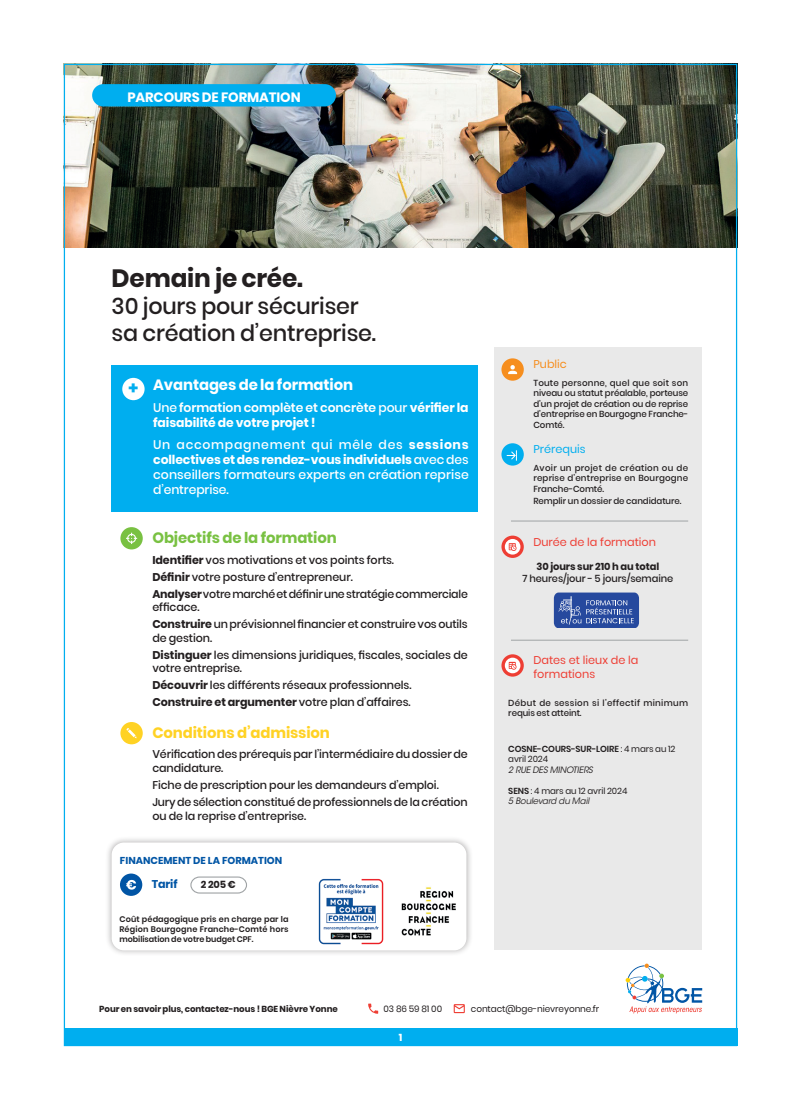
<style>
.page{position:relative;width:801px;height:1110px;background:#fff}
.page>*{position:absolute;margin:0;border:0;box-sizing:border-box;transform-origin:0 0}
.t1{font:700 25px "Poppins";letter-spacing:-.01em;color:#231f20}
.t2{font:500 22.5px/27px "Poppins";letter-spacing:-.01em;color:#231f20}
.t3{font:700 17.5px "Poppins";color:#00aeef}
.t4{font:700 15px "Poppins";letter-spacing:-.01em;color:#79c142}
.t5{font:700 15px "Poppins";letter-spacing:-.01em;color:#fff}
.t6{font:700 15px "Poppins";letter-spacing:-.01em;color:#ffd224}
.t7{font:700 13.5px "Poppins";letter-spacing:-.01em;color:#fff}
.t8{font:500 12.5px/15px "Poppins";letter-spacing:.005em;color:#fff;text-align:justify}
.t9{font:700 12.5px/15px "Poppins";letter-spacing:-.01em;color:#fff}
.t10{font:500 11.25px/17px "Poppins";letter-spacing:-.01em;color:#231f20}
.t11{font:11.25px/13.5px "Poppins";color:#ee3e34}
.t12{font:11.25px "Poppins";color:#00aeef}
.t13{font:11.25px "Poppins";color:#f68e1e}
.t14{font:700 11.25px "Poppins";letter-spacing:-.01em;color:#0155a5}
.t15{font:700 10.12px "Poppins";color:#fff}
.t16{font:500 10px "Poppins";letter-spacing:-.01em;color:#231f20}
.t17{font:700 10px "Poppins";letter-spacing:-.01em;color:#231f20}
.t18{font:700 10px "Poppins";color:#0155a5}
.t19{font:9px "Poppins";letter-spacing:-.01em;color:#231f20}
.t20{font:500 8.75px/10.5px "Poppins";letter-spacing:-.01em;color:#231f20;text-align:justify}
.t21{font:500 8.75px/10.5px "Poppins";letter-spacing:.03em;color:#231f20}
.t22{font:700 8.75px "Poppins";letter-spacing:-.01em;color:#231f20}
.t23{font:600 8.75px/10.5px "Poppins";letter-spacing:-.01em;color:#231f20}
.t24{font:italic 8.75px "ITC Avant Garde Std";letter-spacing:-.01em;color:#231f20}
.t25{font:8.75px "Poppins";letter-spacing:-.01em;color:#231f20}
.t26{font:600 8.12px/9.8px "Poppins";letter-spacing:-.01em;color:#231f20;text-align:justify}
.s1{font-weight:500}
.s2{font-weight:600}
.s3{font-weight:700}
.s4{font-weight:400}
</style>
<div class="page">
<div style="left:64px;top:1028px;width:673px;height:17px;background:#00aeef"></div>
<img style="left:66px;top:66px;width:669px;height:181px">
<div style="left:92px;top:84px;width:244px;height:22px;background:#00aeef;border-radius:11px"></div>
<div style="left:120px;top:721px;width:23px;height:23px;background:#ffd224;border-radius:50%"></div>
<svg style="left:126px;top:728px;width:11px;height:10px"></svg>
<div style="left:120px;top:527px;width:23px;height:22px;background:#79c142;border-radius:50%"></div>
<svg style="left:126px;top:532px;width:11px;height:12px"></svg>
<div style="left:494px;top:347px;width:208px;height:603px;background:#e9e9e9"></div>
<div style="left:501px;top:443px;width:23px;height:22px;background:#00aeef;border-radius:50%"></div>
<svg style="left:507px;top:450px;width:10px;height:10px"></svg>
<hr style="left:511px;top:520px;width:177px;height:1px;background:#9fa3a5">
<div style="left:501px;top:358px;width:23px;height:22px;background:#f68e1e;border-radius:50%"></div>
<svg style="left:508px;top:365px;width:9px;height:9px"></svg>
<svg style="left:501px;top:654px;width:23px;height:22px"></svg>
<svg style="left:505px;top:657px;width:15px;height:16px"></svg>
<svg style="left:509px;top:661px;width:7px;height:8px"></svg>
<hr style="left:511px;top:639px;width:177px;height:1px;background:#9fa3a5">
<svg style="left:554px;top:592px;width:85px;height:34px;background:#4563ab"></svg>
<svg style="left:501px;top:535px;width:23px;height:22px"></svg>
<svg style="left:505px;top:538px;width:15px;height:16px"></svg>
<svg style="left:509px;top:543px;width:7px;height:8px"></svg>
<div style="left:112px;top:365px;width:366px;height:146px;background:#00aeef"></div>
<div style="left:122px;top:378px;width:23px;height:22px;background:#fff;border-radius:50%"></div>
<div style="left:105px;top:835px;width:368px;height:121px;background:#231f20;opacity:.35"></div>
<div style="left:112px;top:842px;width:354px;height:108px;background:#fff;border-radius:12px"></div>
<div style="left:120px;top:873px;width:22px;height:22px;background:#0155a5;border-radius:50%"></div>
<svg style="left:126px;top:879px;width:10px;height:10px"></svg>
<svg style="left:190px;top:876px;width:57px;height:17px"></svg>
<img style="left:401px;top:887px;width:55px;height:49px">
<img style="left:318px;top:878px;width:66px;height:66px">
<svg style="left:625px;top:963px;width:77px;height:50px"></svg>
<svg style="left:368px;top:1003px;width:10px;height:10px"></svg>
<svg style="left:454px;top:1004px;width:11px;height:8px"></svg>
<p class="t7" style="left:127px;top:90px;width:175px">PARCOURS DE FORMATION</p>
<h1 class="t1" style="left:112px;top:263px;width:193px">Demain je crée.</h1>
<h2 class="t2" style="left:112px;top:292px;width:266px">30 jours pour sécuriser sa création d’entreprise.</h2>
<h3 class="t5" style="left:153px;top:376px;width:201px">Avantages de la formation</h3>
<p class="t9" style="left:153px;top:400px;width:317px"><span class="s1">Une</span> <span class="s2">formation complète et concrète</span> <span class="s1">pour</span> vérifier la faisabilité de votre projet !</p>
<p class="t8" style="left:153px;top:437px;width:317px">Un accompagnement qui mêle des <span class="s3">sessions collectives et des rendez-vous individuels</span> avec des conseillers formateurs experts en création reprise d’entreprise.</p>
<h3 class="t3" style="left:129px;top:378px;width:11px">+</h3>
<h3 class="t4" style="left:152px;top:528px;width:186px">Objectifs de la formation</h3>
<p class="t10" style="left:152px;top:551px;width:317px"><span class="s3">Identifier</span> vos motivations et vos points forts.<br><span class="s3">Définir</span> votre posture d’entrepreneur.<br><span class="s3">Analyser</span> votre marché et définir une stratégie commerciale</p>
<p class="t10" style="left:152px;top:598px;width:317px">efficace.<br><span class="s3">Construire</span> un prévisionnel financier et construire vos outils</p>
<p class="t10" style="left:152px;top:629px;width:317px">de gestion.<br><span class="s3">Distinguer</span> les dimensions juridiques, fiscales, sociales de</p>
<p class="t10" style="left:152px;top:659px;width:261px">votre entreprise.<br><span class="s3">Découvrir</span> les différents réseaux professionnels.<br><span class="s3">Construire et argumenter</span> votre plan d’affaires.</p>
<h3 class="t6" style="left:152px;top:723px;width:179px">Conditions d’admission</h3>
<p class="t10" style="left:152px;top:747px;width:317px;line-height:13.5px">Vérification des prérequis par l’intermédiaire du dossier de candidature.</p>
<p class="t10" style="left:152px;top:776px;width:317px">Fiche de prescription pour les demandeurs d’emploi.<br>Jury de sélection constitué de professionnels de la création</p>
<p class="t10" style="left:152px;top:806px;width:155px">ou de la reprise d’entreprise.</p>
<p class="t18" style="left:120px;top:854px;width:164px">FINANCEMENT DE LA FORMATION</p>
<p class="t14" style="left:152px;top:877px;width:27px">Tarif</p>
<p class="t17" style="left:201px;top:878px;width:36px">2 205 €</p>
<p class="t26" style="left:119px;top:914px;width:171px">Coût pédagogique pris en charge par la Région Bourgogne Franche-Comté hors mobilisation de votre budget CPF.</p>
<p class="t13" style="left:533px;top:358px;width:35px">Public</p>
<p class="t20" style="left:533px;top:377px;width:156px">Toute personne, quel que soit son niveau ou statut préalable, porteuse d’un projet de création ou de reprise d’entreprise en Bourgogne Franche-Comté.</p>
<p class="t12" style="left:533px;top:442px;width:54px">Prérequis</p>
<p class="t20" style="left:533px;top:462px;width:156px">Avoir un projet de création ou de reprise d’entreprise en Bourgogne Franche-Comté.</p>
<p class="t20" style="left:533px;top:495px;width:149px">Remplir un dossier de candidature.</p>
<p class="t11" style="left:533px;top:534px;width:124px">Durée de la formation</p>
<p class="t17" style="left:536px;top:560px;width:124px">30 jours sur 210 h au total</p>
<p class="t16" style="left:522px;top:572px;width:152px">7 heures/jour - 5 jours/semaine</p>
<p class="t11" style="left:533px;top:653px;width:107px">Dates et lieux de la formations</p>
<p class="t21" style="left:508px;top:697px;width:181px">Début de session si l’effectif minimum requis est atteint.</p>
<p class="t23" style="left:508px;top:743px;width:169px">COSNE-COURS-SUR-LOIRE <span class="s4">: 4 mars au 12 avril 2024</span></p>
<p class="t24" style="left:508px;top:764px;width:86px">2 RUE DES MINOTIERS</p>
<p class="t25" style="left:508px;top:785px;width:121px"><span class="s2">SENS</span> : 4 mars au 12 avril 2024</p>
<p class="t24" style="left:508px;top:795px;width:83px">5 Boulevard du Mail</p>
<p class="t22" style="left:99px;top:1003px;width:240px">Pour en savoir plus, contactez-nous ! BGE Nièvre Yonne</p>
<p class="t19" style="left:384px;top:1003px;width:60px">03 86 59 81 00</p>
<p class="t19" style="left:471px;top:1003px;width:130px">contact@bge-nievreyonne.fr</p>
<p class="t15" style="left:399px;top:1030px;width:5px">1</p>
</div>
